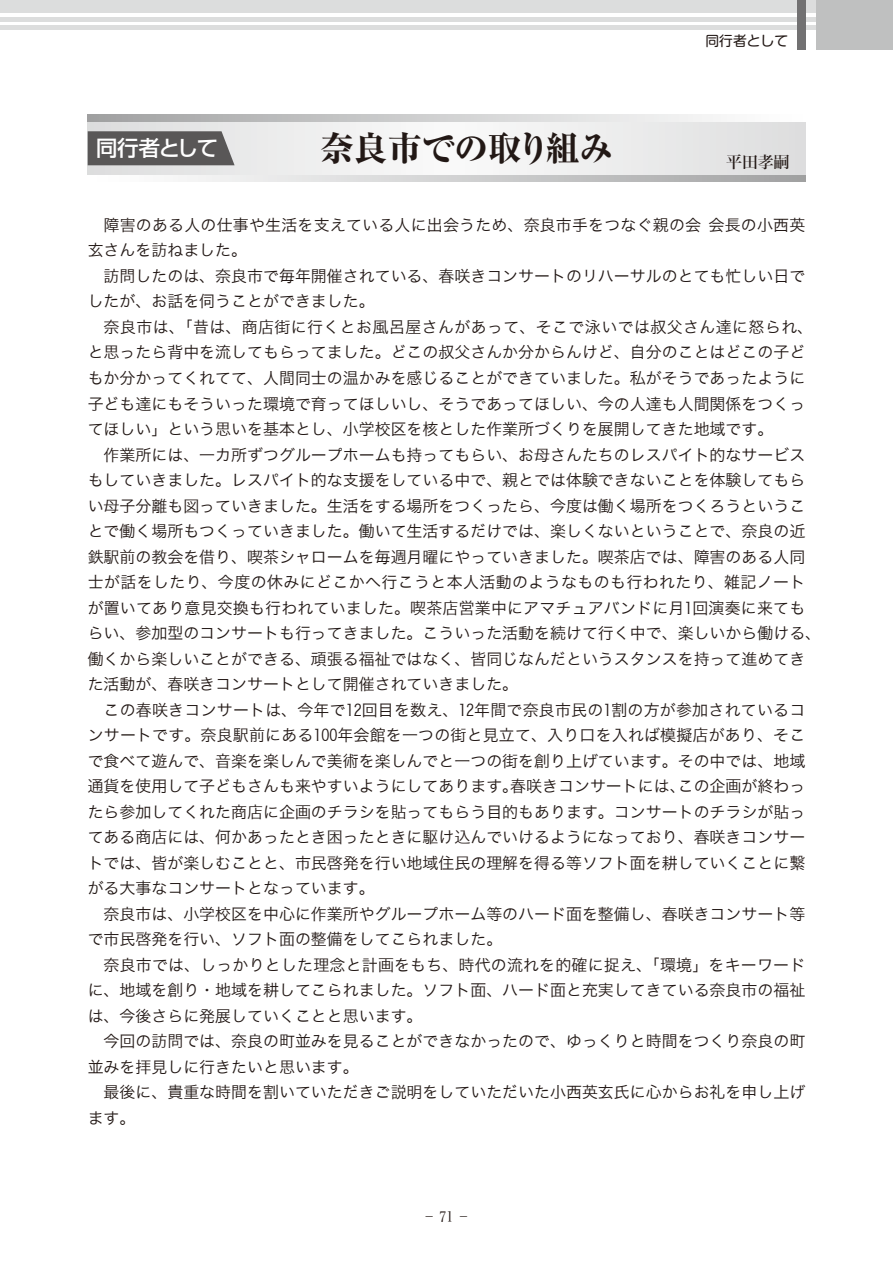
<style>
.page{position:relative;width:893px;height:1263px;background:#fff}
.page>*{position:absolute;margin:0;border:0;box-sizing:border-box;transform-origin:0 0}
.t1{font:800 34.05px "Ryumin Pro";letter-spacing:-.02em;color:#221815}
.t2{font:500 21.3px "Shin Go Pro";letter-spacing:-.055em;color:#fff}
.t3{font:15.9px/25.5px "Hiragino Kaku W3 90 msp RKSJ H";color:#221815}
.t4{font:15.9px "Hiragino Min W5 90 msp RKSJ H";color:#221815}
.t5{font:13.8px "Shin M Go Pro";color:#221815}
.t6{font:13.8px "Times New Roman";color:#221815}
.s1{font-family:"Hiragino Kaku W3 90 ms RKSJ H"}
.s2{font-family:"Hiragino Min W3 90 ms RKSJ H"}
</style>
<div class="page">
<hr style="left:0;top:17px;width:893px;height:4px;background:#dcdddd">
<div style="left:0;top:0;width:893px;height:13px;background:#dcdddd"></div>
<hr style="left:0;top:26px;width:893px;height:4px;background:#dcdddd">
<div style="left:816px;top:0;width:77px;height:49px;background:#bfc0c0"></div>
<div style="left:797px;top:0;width:8px;height:49px;background:#727172"></div>
<svg style="left:88px;top:121px;width:717px;height:54px"></svg>
<svg style="left:187px;top:175px;width:618px;height:7px;background:#cbcccc"></svg>
<svg style="left:88px;top:115px;width:625px;height:6px;background:#cbcbcc"></svg>
<svg style="left:88px;top:131px;width:147px;height:34px;background:#605f5f"></svg>
<h2 class="t2" style="left:96px;top:131px;width:123px">同行者として</h2>
<h1 class="t1" style="left:320px;top:122px;width:294px">奈良市での取り組み</h1>
<p class="t5" style="left:705px;top:29px;width:84px">同行者として</p>
<p class="t4" style="left:726px;top:154px;width:65px">平田孝嗣</p>
<p class="t3" style="left:88px;top:213px;width:719px;text-indent:16px">障害のある人の仕事や生活を支えている人に出会うため、奈良市手をつなぐ親の会会長の小西英玄さんを訪ねました。</p>
<p class="t3" style="left:88px;top:264px;width:719px;text-indent:16px">訪問したのは、奈良市で毎年開催されている、春咲きコンサートのリハーサルのとても忙しい日でしたが、お話を伺うことができました。</p>
<p class="t3" style="left:88px;top:315px;width:727px;text-indent:16px">奈良市は、「昔は、商店街に行くとお風呂屋さんがあって、そこで泳いでは叔父さん達に怒られ、と思ったら背中を流してもらってました。どこの叔父さんか分からんけど、自分のことはどこの子どもか分かってくれてて、人間同士の温かみを感じることができていました。私がそうであったように子ども達にもそういった環境で育ってほしいし、そうであってほしい、今の人達も人間関係をつくってほしい」という思いを基本とし、小学校区を核とした作業所づくりを展開してきた地域です。</p>
<p class="t3" style="left:88px;top:442px;width:735px;text-indent:16px">作業所には、一カ所ずつグループホームも持ってもらい、お母さんたちのレスパイト的なサービスもしていきました。レスパイト的な支援をしている中で、親とでは体験できないことを体験してもらい母子分離も図っていきました。生活をする場所をつくったら、今度は働く場所をつくろうということで働く場所もつくっていきました。働いて生活するだけでは、楽しくないということで、奈良の近鉄駅前の教会を借り、喫茶シャロームを毎週月曜にやっていきました。喫茶店では、障害のある人同士が話をしたり、今度の休みにどこかへ行こうと本人活動のようなものも行われたり、雑記ノートが置いてあり意見交換も行われていました。喫茶店営業中にアマチュアバンドに月<span class="s1">1</span>回演奏に来てもらい、参加型のコンサートも行ってきました。こういった活動を続けて行く中で、楽しいから働ける、働くから楽しいことができる、頑張る福祉ではなく、皆同じなんだというスタンスを持って進めてきた活動が、春咲きコンサートとして開催されていきました。</p>
<p class="t3" style="left:88px;top:697px;width:719px;text-align:justify;text-indent:16px">この春咲きコンサートは、今年で<span class="s1">12</span>回目を数え、<span class="s1">12</span>年間で奈良市民の<span class="s1">1</span>割の方が参加されているコンサートです。奈良駅前にある<span class="s1">100</span>年会館を一つの街と見立て、入り口を入れば模擬店があり、そこで食べて遊んで、音楽を楽しんで美術を楽しんでと一つの街を創り上げています。その中では、地域通貨を使用して子どもさんも来やすいようにしてあります。春咲きコンサートには、この企画が終わったら参加してくれた商店に企画のチラシを貼ってもらう目的もあります。コンサートのチラシが貼ってある商店には、何かあったとき困ったときに駆け込んでいけるようになっており、春咲きコンサートでは、皆が楽しむことと、市民啓発を行い地域住民の理解を得る等ソフト面を耕していくことに繋がる大事なコンサートとなっています。</p>
<p class="t3" style="left:88px;top:902px;width:719px;text-indent:16px">奈良市は、小学校区を中心に作業所やグループホーム等のハード面を整備し、春咲きコンサート等で市民啓発を行い、ソフト面の整備をしてこられました。</p>
<p class="t3" style="left:88px;top:953px;width:719px;text-align:justify;text-indent:16px">奈良市では、しっかりとした理念と計画をもち、時代の流れを的確に捉え、「環境」をキーワードに、地域を創り・地域を耕してこられました。ソフト面、ハード面と充実してきている奈良市の福祉は、今後さらに発展していくことと思います。</p>
<p class="t3" style="left:88px;top:1029px;width:719px;text-indent:16px">今回の訪問では、奈良の町並みを見ることができなかったので、ゆっくりと時間をつくり奈良の町並みを拝見しに行きたいと思います。</p>
<p class="t3" style="left:88px;top:1080px;width:719px;text-indent:16px">最後に、貴重な時間を割いていただきご説明をしていただいた小西英玄氏に心からお礼を申し上げます。</p>
<p class="t6" style="left:426px;top:1206px;width:43px">– <span class="s2">71</span> –</p>
</div>
